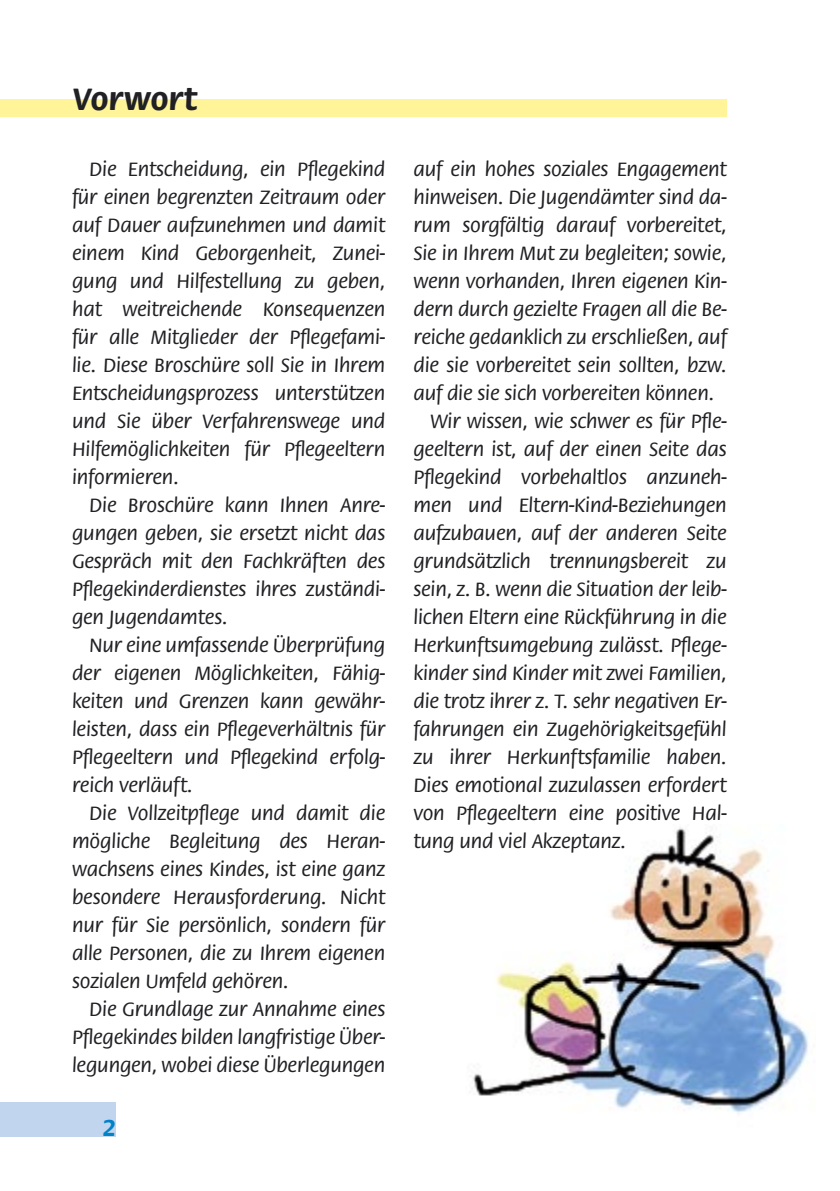
<style>
.page{position:relative;width:840px;height:1191px;background:#fff}
.page>*{position:absolute;margin:0;border:0;box-sizing:border-box;transform-origin:0 0}
.Überschrift{font:700 32px "Flora Itc T";color:#212125}
.t1{font:700 24px "Flora Itc T";color:#0082c8}
.Absatzformat_1{font:20px/28px "Flora Itc T";color:#212125;text-align:justify}
</style>
<div class="page">
<div style="left:0;top:1102px;width:116px;height:34px;background:#c1d5ee"></div>
<img style="left:472px;top:827px;width:337px;height:287px">
<div style="left:0;top:100px;width:726px;height:17px;background:#fff498"></div>
<p class="Überschrift" style="left:72px;top:80px;width:126px">Vorwort</p>
<p class="Absatzformat_1" style="left:72px;top:155px;width:314px;text-indent:17px">Die Entscheidung, ein Pflegekind für einen begrenzten Zeitraum oder auf Dauer aufzunehmen und damit einem Kind Geborgenheit, Zunei&shy;gung und Hilfestellung zu geben, hat weitreichende Konsequenzen für alle Mitglieder der Pflegefami&shy;lie. Diese Broschüre soll Sie in Ihrem Entscheidungsprozess unterstützen und Sie über Verfahrenswege und Hilfemöglichkeiten für Pflegeeltern informieren.</p>
<p class="Absatzformat_1" style="left:72px;top:491px;width:314px;text-indent:17px">Die Broschüre kann Ihnen Anre&shy;gungen geben, sie ersetzt nicht das Gespräch mit den Fachkräften des Pflegekinderdienstes ihres zuständi&shy;gen Jugendamtes.</p>
<p class="Absatzformat_1" style="left:72px;top:631px;width:314px;text-indent:17px">Nur eine umfassende Überprüfung der eigenen Möglichkeiten, Fähig&shy;keiten und Grenzen kann gewähr&shy;leisten, dass ein Pflegeverhältnis für Pflegeeltern und Pflegekind erfolg&shy;reich verläuft.</p>
<p class="Absatzformat_1" style="left:72px;top:799px;width:314px;text-indent:17px">Die Vollzeitpflege und damit die mögliche Begleitung des Heran&shy;wachsens eines Kindes, ist eine ganz besondere Herausforderung. Nicht nur für Sie persönlich, sondern für alle Personen, die zu Ihrem eigenen sozialen Umfeld gehören.</p>
<p class="Absatzformat_1" style="left:72px;top:995px;width:314px;text-indent:17px">Die Grundlage zur Annahme eines Pflegekindes bilden langfristige Über&shy;legungen, wobei diese Überlegungen</p>
<p class="t1" style="left:103px;top:1114px;width:15px">2</p>
<p class="Absatzformat_1" style="left:413px;top:155px;width:314px">auf ein hohes soziales Engagement hinweisen. Die Jugendämter sind da&shy;rum sorgfältig darauf vorbereitet, Sie in Ihrem Mut zu begleiten; sowie, wenn vorhanden, Ihren eigenen Kin&shy;dern durch gezielte Fragen all die Be&shy;reiche gedanklich zu erschließen, auf die sie vorbereitet sein sollten, bzw. auf die sie sich vorbereiten können.</p>
<p class="Absatzformat_1" style="left:413px;top:407px;width:314px;text-indent:17px">Wir wissen, wie schwer es für Pfle&shy;geeltern ist, auf der einen Seite das Pflegekind vorbehaltlos anzuneh&shy;men und Eltern-Kind-Beziehungen aufzubauen, auf der anderen Seite grundsätzlich trennungsbereit zu sein, z. B. wenn die Situation der leib&shy;lichen Eltern eine Rückführung in die Herkunftsumgebung zulässt. Pflege&shy;kinder sind Kinder mit zwei Familien, die trotz ihrer z. T. sehr negativen Er&shy;fahrungen ein Zugehörigkeitsgefühl zu ihrer Herkunftsfamilie haben.<br>Dies emotional zuzulassen erfordert von Pflegeeltern eine positive Hal&shy;tung und viel Akzeptanz.</p>
</div>
